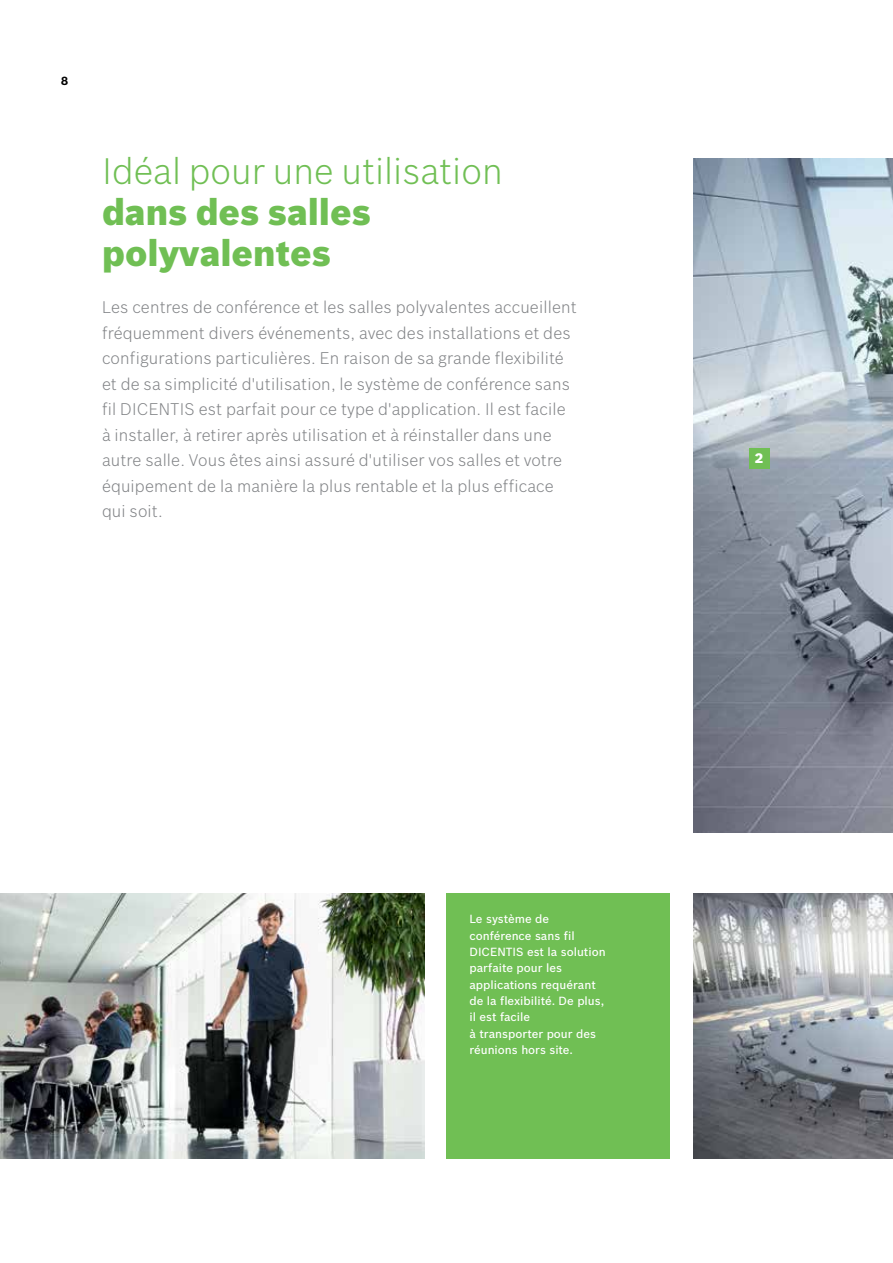
<style>
.page{position:relative;width:893px;height:1263px;background:#fff}
.page>*{position:absolute;margin:0;border:0;box-sizing:border-box;transform-origin:0 0}
.t1{font:900 36px/40.8px "Bosch Sans";color:#70bf54}
.t2{font:300 36px "Bosch Sans";color:#70bf54}
.t3{font:300 16.5px/25.5px "Bosch Sans";letter-spacing:.01em;color:#808285}
.t4{font:900 13.5px "Bosch Sans";color:#fff}
.t5{font:500 11.55px/16.4px "Bosch Sans";color:#fff}
.t6{font:700 11.55px "Bosch Sans";color:#000}
</style>
<div class="page">
<img style="left:0;top:893px;width:424px;height:266px">
<img style="left:694px;top:893px;width:199px;height:266px">
<img style="left:694px;top:159px;width:199px;height:673px">
<div style="left:446px;top:893px;width:224px;height:266px;background:#70bf54"></div>
<div style="left:749px;top:448px;width:20px;height:20px;background:#70bf54"></div>
<p class="t6" style="left:61px;top:72px;width:8px">8</p>
<h1 class="t2" style="left:102px;top:146px;width:402px">Idéal pour une utilisation</h1>
<h1 class="t1" style="left:102px;top:190px;width:270px">dans des salles polyvalentes</h1>
<p class="t3" style="left:102px;top:294px;width:476px">Les centres de conférence et les salles polyvalentes accueillent fréquemment divers événements, avec des installations et des configurations particulières. En raison de sa grande flexibilité et de sa simplicité d'utilisation, le système de conférence sans fil DICENTIS est parfait pour ce type d'application. Il est facile à installer, à retirer après utilisation et à réinstaller dans une autre salle. Vous êtes ainsi assuré d'utiliser vos salles et votre équipement de la manière la plus rentable et la plus efficace qui soit.</p>
<p class="t4" style="left:755px;top:448px;width:10px">2</p>
<p class="t5" style="left:469px;top:910px;width:138px">Le système de conférence sans fil<br>DICENTIS est la solution parfaite pour les applications requérant de la flexibilité. De plus, il est facile<br>à transporter pour des réunions hors site.</p>
</div>
